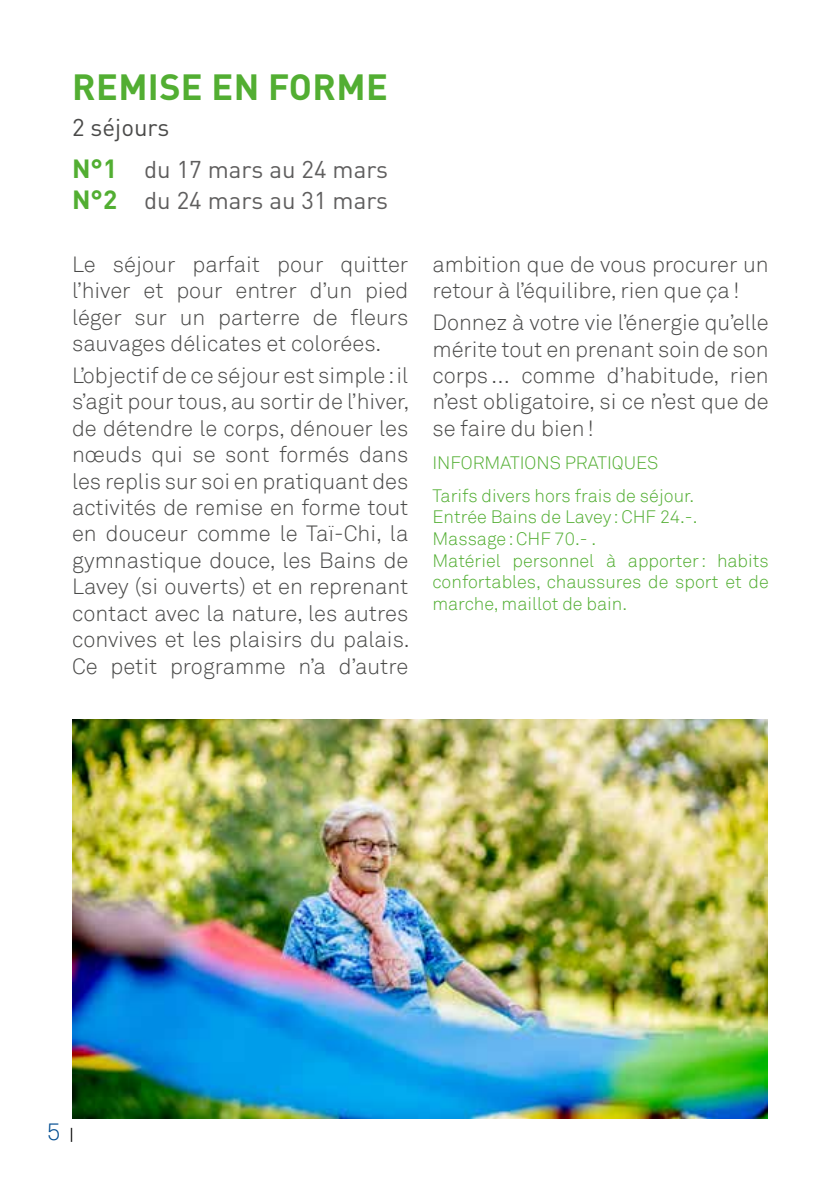
<style>
.page{position:relative;width:840px;height:1191px;background:#fff}
.page>*{position:absolute;margin:0;border:0;box-sizing:border-box;transform-origin:0 0}
.t1{font:700 36px "DINOT";letter-spacing:.01em;color:#52ae32}
.t2{font:24px/42.6px "DINOT";color:#5f5e5e}
.t3{font:300 24px "Akkurat";color:#004c90}
.t4{font:300 22px/26.4px "Akkurat";color:#4a4a49;text-align:justify}
.t5{font:300 18px/21.6px "Akkurat";color:#52ae32}
.s1{color:#4a4a49}
.s2{font-weight:700;font-size:26px;color:#52ae32}
.s3{font-family:"Akkurat Pro";font-weight:400;font-size:16px;color:#000}
</style>
<div class="page">
<img style="left:72px;top:719px;width:694px;height:399px">
<h1 class="t1" style="left:72px;top:58px;width:317px">REMISE EN FORME</h1>
<p class="t2" style="left:72px;top:103px;width:317px"><span class="s1">2 séjours<br></span><span class="s2">N°1</span> du 17 mars au 24 mars</p>
<p class="t2" style="left:72px;top:177px;width:317px"><span class="s2">N°2</span> du 24 mars au 31 mars</p>
<p class="t4" style="left:72px;top:251px;width:337px">Le séjour parfait pour quitter l’hiver et pour entrer d’un pied léger sur un parterre de fleurs sauvages délicates et colorées.</p>
<p class="t4" style="left:72px;top:362px;width:339px">L’objectif de ce séjour est simple: il s’agit pour tous, au sortir de l’hiver, de détendre le corps, dénouer les nœuds qui se sont formés dans les replis sur soi en pratiquant des activités de remise en forme tout en douceur comme le Taï-Chi, la gymnastique douce, les Bains de Lavey (si ouverts) et en reprenant contact avec la nature, les autres convives et les plaisirs du palais.<br>Ce petit programme n’a d’autre</p>
<p class="t4" style="left:432px;top:251px;width:337px">ambition que de vous procurer un retour à l’équilibre, rien que ça!</p>
<p class="t4" style="left:432px;top:310px;width:337px">Donnez à votre vie l’énergie qu’elle mérite tout en prenant soin de son corps… comme d’habitude, rien n’est obligatoire, si ce n’est que de se faire du bien!</p>
<p class="t5" style="left:432px;top:446px;width:263px;line-height:33px">INFORMATIONS PRATIQUES<br>Tarifs divers hors frais de séjour.</p>
<p class="t5" style="left:432px;top:506px;width:337px">Entrée Bains de Lavey : CHF 24.-.<br>Massage: CHF 70.- .<br>Matériel personnel à apporter: habits confortables, chaussures de sport et de marche, maillot de bain.</p>
<p class="t3" style="left:47px;top:1117px;width:28px">5 <span class="s3">|</span></p>
</div>
